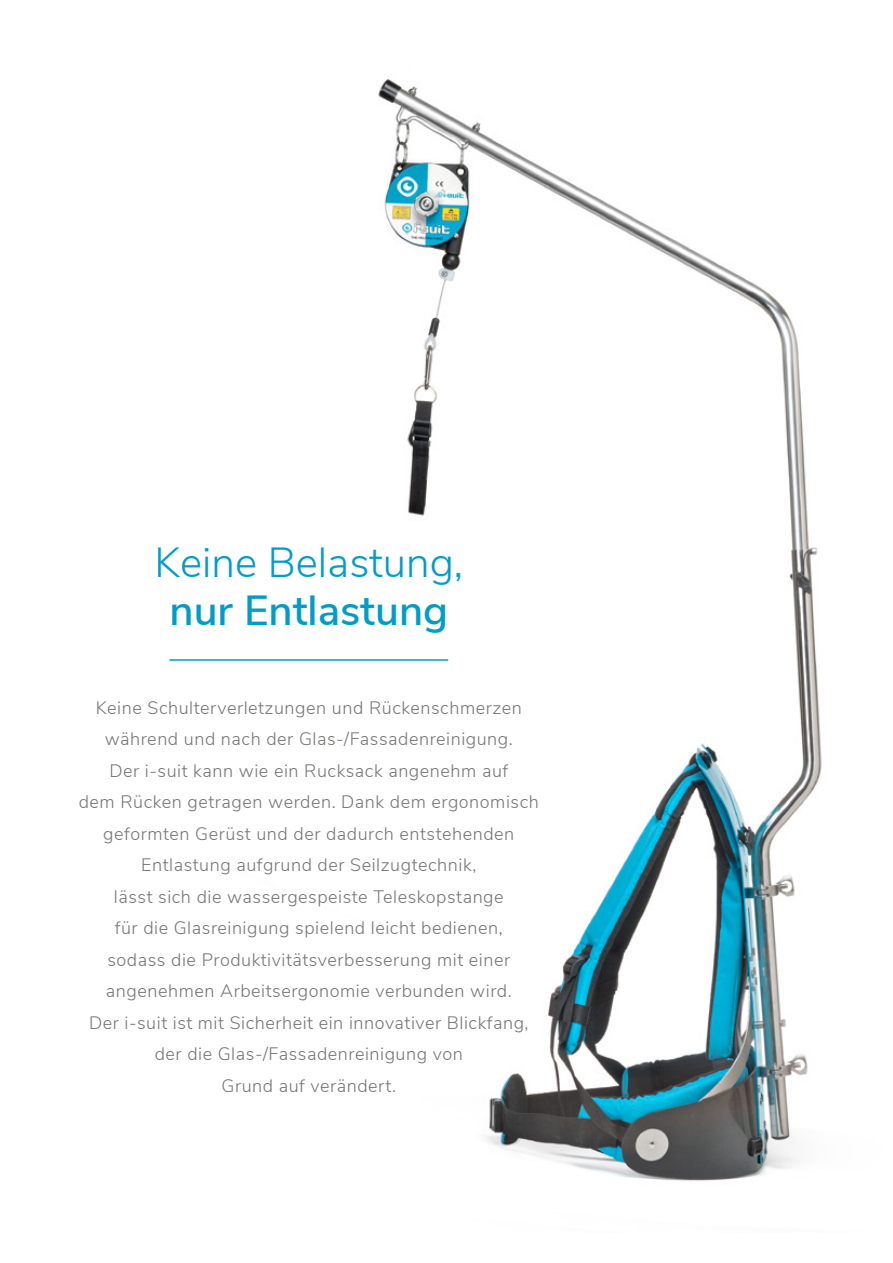
<style>
.page{position:relative;width:893px;height:1263px;background:#fff}
.page>*{position:absolute;margin:0;border:0;box-sizing:border-box;transform-origin:0 0}
.t1{font:300 42px "Nunito Sans";color:#009dca}
.t2{font:600 42px "Nunito Sans";color:#009dca}
.t3{font:300 18px/31.5px "Nunito Sans";letter-spacing:.03em;color:#767675;text-align:center}
</style>
<div class="page">
<img style="left:378px;top:79px;width:444px;height:1102px">
<hr style="left:169px;top:659px;width:279px;height:2px;background:#009dca">
<h1 class="t1" style="left:154px;top:532px;width:310px">Keine Belastung,</h1>
<h1 class="t2" style="left:169px;top:580px;width:280px">nur Entlastung</h1>
<p class="t3" style="left:79px;top:691px;width:462px">Keine Schulterverletzungen und Rückenschmerzen während und nach der Glas-/Fassadenreinigung.<br>Der i-suit kann wie ein Rucksack angenehm auf<br>dem Rücken getragen werden. Dank dem ergonomisch geformten Gerüst und der dadurch entstehenden Entlastung aufgrund der Seilzugtechnik,<br>lässt sich die wassergespeiste Teleskopstange<br>für die Glasreinigung spielend leicht bedienen,<br>sodass die Produktivitätsverbesserung mit einer angenehmen Arbeitsergonomie verbunden wird.<br>Der i-suit ist mit Sicherheit ein innovativer Blickfang, der die Glas-/Fassadenreinigung von<br>Grund auf verändert.</p>
</div>
